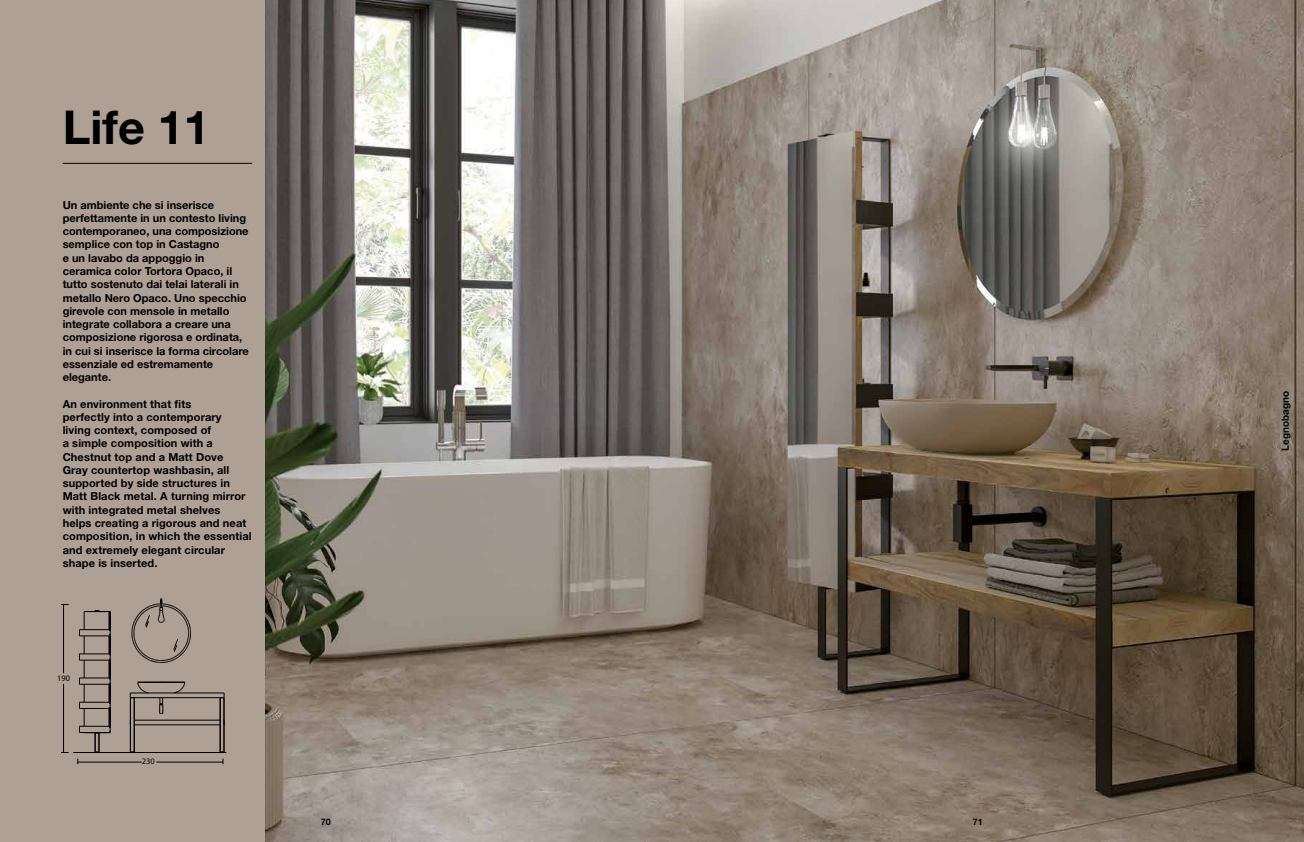
<style>
.page{position:relative;width:1304px;height:842px;background:#fff}
.page>*{position:absolute;margin:0;border:0;box-sizing:border-box;transform-origin:0 0}
.t1{font:700 46.8px "Helvetica Neue LT Std";color:#000}
.t2{font:700 11.1px/13.3px "Helvetica Neue LT Std";color:#000}
.t3{font:700 10px "Helvetica Neue";color:#000}
.t4{font:700 9px "Helvetica Neue";color:#000}
.t5{font:300 8.4px "Futura BT";color:#000}
</style>
<div class="page">
<div style="left:0;top:0;width:652px;height:842px;background:#afa095"></div>
<hr style="left:63px;top:163px;width:189px;height:1px;background:#000">
<hr style="left:78px;top:762px;width:64px;height:1px;background:#000">
<hr style="left:156px;top:762px;width:67px;height:1px;background:#000">
<svg style="left:79px;top:610px;width:32px;height:142px"></svg>
<hr style="left:163px;top:697px;width:57px;height:1px;background:#000">
<hr style="left:134px;top:720px;width:86px;height:1px;background:#000">
<hr style="left:134px;top:725px;width:86px;height:1px;background:#000">
<hr style="left:174px;top:693px;width:50px;height:1px;background:#000">
<svg style="left:220px;top:693px;width:5px;height:59px"></svg>
<svg style="left:132px;top:599px;width:59px;height:64px"></svg>
<svg style="left:130px;top:682px;width:56px;height:70px"></svg>
<hr style="left:73px;top:752px;width:153px;height:1px;background:#000">
<hr style="left:63px;top:604px;width:1px;height:69px;background:#000">
<hr style="left:63px;top:684px;width:1px;height:68px;background:#000">
<img style="left:265px;top:0;width:1039px;height:842px">
<h1 class="t1" style="left:63px;top:99px;width:149px">Life 11</h1>
<p class="t2" style="left:63px;top:198px;width:188px">Un ambiente che si inserisce perfettamente in un contesto living contemporaneo, una composizione semplice con top in Castagno<br>e un lavabo da appoggio in ceramica color Tortora Opaco, il tutto sostenuto dai telai laterali in metallo Nero Opaco. Uno specchio girevole con mensole in metallo integrate collabora a creare una composizione rigorosa e ordinata, in cui si inserisce la forma circolare essenziale ed estremamente elegante.</p>
<p class="t2" style="left:63px;top:397px;width:191px">An environment that fits<br>perfectly into a contemporary living context, composed of<br>a simple composition with a<br>Chestnut top and a Matt Dove<br>Gray countertop washbasin, all supported by side structures in<br>Matt Black metal. A turning mirror with integrated metal shelves helps creating a rigorous and neat composition, in which the essential and extremely elegant circular shape is inserted.</p>
<p class="t5" style="left:225px;top:351px;width:14px">193</p>
<p class="t5" style="left:125px;top:435px;width:14px">220</p>
<p class="t5" style="left:57px;top:673px;width:14px">190</p>
<p class="t5" style="left:142px;top:756px;width:14px">230</p>
<p class="t4" style="left:321px;top:815px;width:12px">70</p>
<p class="t4" style="left:973px;top:815px;width:12px">71</p>
<p class="t3" style="left:1277px;top:451px;width:61px;rotate:-90deg">Legnobagno</p>
</div>
